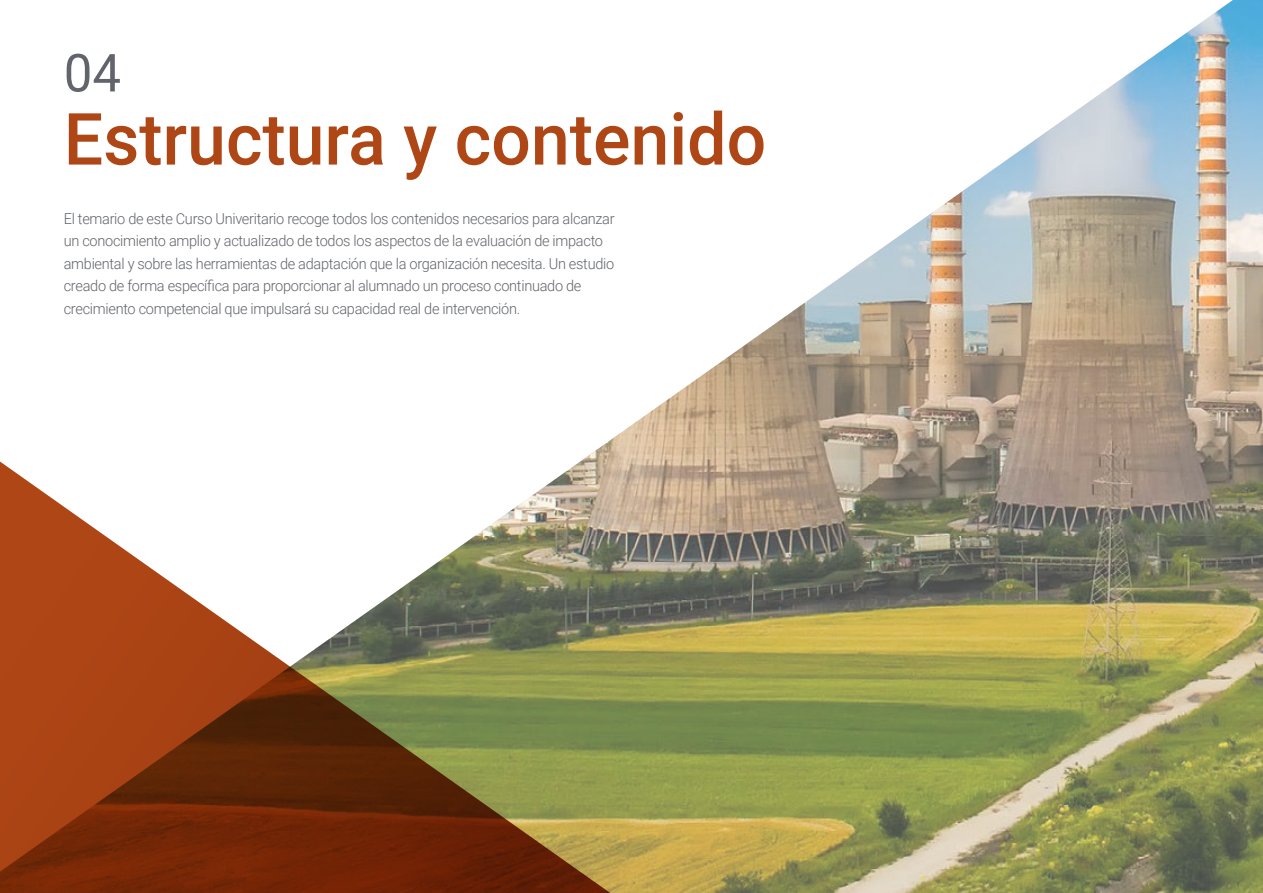
<style>
.page{position:relative;width:1263px;height:893px;background:#fff}
.page>*{position:absolute;margin:0;border:0;box-sizing:border-box;transform-origin:0 0}
.t1{font:500 72px "Roboto";color:#ae4615}
.t2{font:52.5px "Roboto";color:#61646a}
.t3{font:300 15px/22.5px "Roboto";letter-spacing:-.02em;color:#61646a}
</style>
<div class="page">
<img style="left:602px;top:0;width:661px;height:893px">
<svg style="left:0;top:446px;width:640px;height:447px"></svg>
<h2 class="t2" style="left:64px;top:36px;width:59px">04</h2>
<h1 class="t1" style="left:64px;top:89px;width:704px">Estructura y contenido</h1>
<p class="t3" style="left:64px;top:207px;width:552px">El temario de este Curso Univeritario recoge todos los contenidos necesarios para alcanzar un conocimiento amplio y actualizado de todos los aspectos de la evaluación de impacto ambiental y sobre las herramientas de adaptación que la organización necesita. Un estudio creado de forma específica para proporcionar al alumnado un proceso continuado de crecimiento competencial que impulsará su capacidad real de intervención.</p>
</div>
